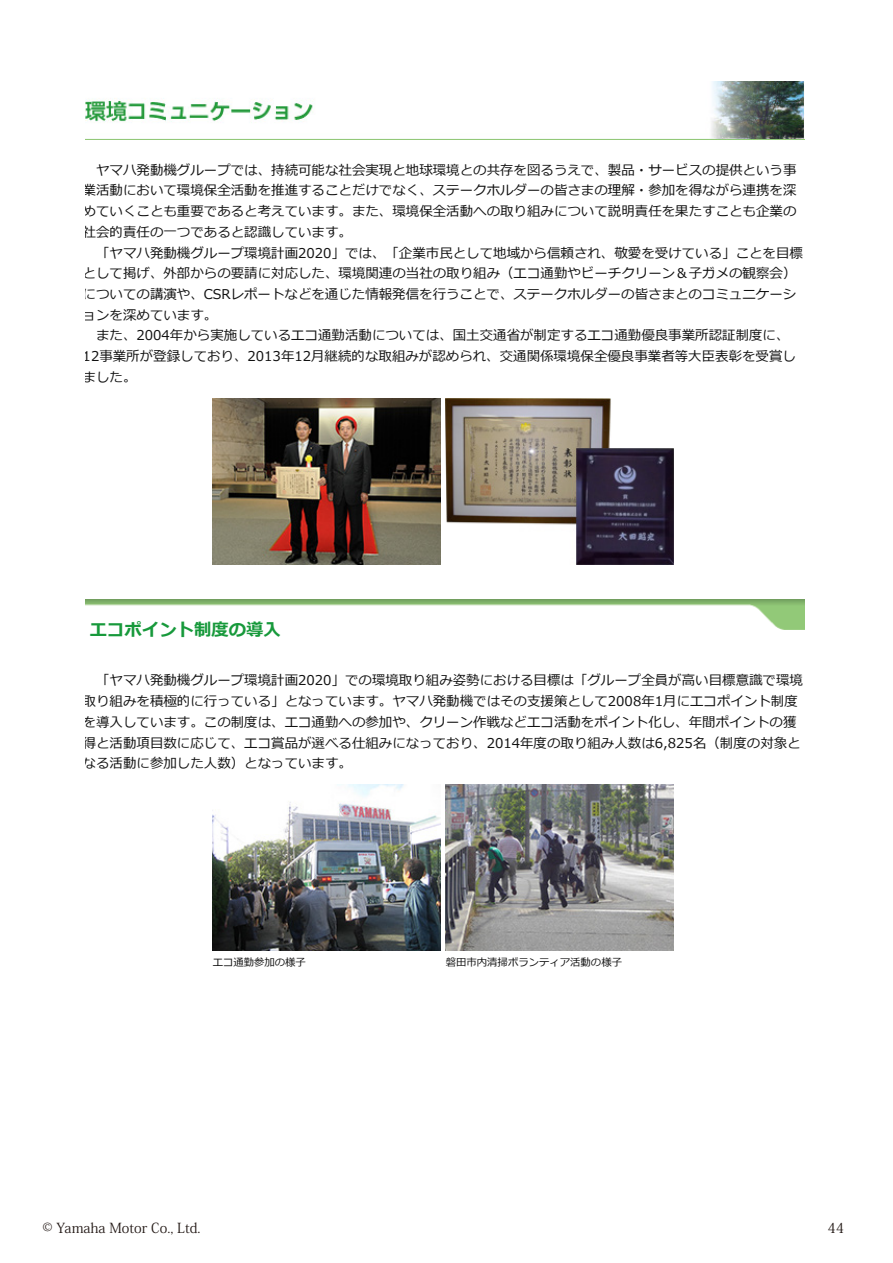
<style>
.page{position:relative;width:893px;height:1263px;background:#fff}
.page>*{position:absolute;margin:0;border:0;box-sizing:border-box;transform-origin:0 0}
.t1{font:700 17.4px "Meiryo";color:#17993b}
.t2{font:13.8px "Koz Min Pro";color:#221815}
.t3{font:13.5px/20.7px "Meiryo";color:#111}
.t4{font:10.35px "Meiryo";color:#111}
</style>
<div class="page">
<img style="left:85px;top:599px;width:719px;height:31px">
<img style="left:85px;top:81px;width:719px;height:58px">
<img style="left:213px;top:398px;width:228px;height:166px">
<img style="left:446px;top:398px;width:228px;height:166px">
<img style="left:213px;top:785px;width:228px;height:166px">
<img style="left:446px;top:785px;width:228px;height:166px">
<p class="t3" style="left:83px;top:160px;width:715px;text-align:justify;text-indent:13px">ヤマハ発動機グループでは、持続可能な社会実現と地球環境との共存を図るうえで、製品・サービスの提供という事業活動において環境保全活動を推進することだけでなく、ステークホルダーの皆さまの理解・参加を得ながら連携を深めていくことも重要であると考えています。また、環境保全活動への取り組みについて説明責任を果たすことも企業の社会的責任の一つであると認識しています。</p>
<p class="t3" style="left:83px;top:243px;width:722px;text-indent:13px">「ヤマハ発動機グループ環境計画2020」では、「企業市民として地域から信頼され、敬愛を受けている」ことを目標として掲げ、外部からの要請に対応した、環境関連の当社の取り組み（エコ通勤やビーチクリーン＆子ガメの観察会(についての講演や、CSRレポートなどを通じた情報発信を行うことで、ステークホルダーの皆さまとのコミュニケーションを深めています。</p>
<p class="t3" style="left:83px;top:326px;width:715px;text-indent:13px">また、2004年から実施しているエコ通勤活動については、国土交通省が制定するエコ通勤優良事業所認証制度に、<br>12事業所が登録しており、2013年12月継続的な取組みが認められ、交通関係環境保全優良事業者等大臣表彰を受賞しました。</p>
<p class="t1" style="left:90px;top:617px;width:193px">エコポイント制度の導入</p>
<p class="t3" style="left:83px;top:671px;width:722px;text-indent:13px">「ヤマハ発動機グループ環境計画2020」での環境取り組み姿勢における目標は「グループ全員が高い目標意識で環境取り組みを積極的に行っている」となっています。ヤマハ発動機ではその支援策として2008年1月にエコポイント制度を導入しています。この制度は、エコ通勤への参加や、クリーン作戦などエコ活動をポイント化し、年間ポイントの獲得と活動項目数に応じて、エコ賞品が選べる仕組みになっており、2014年度の取り組み人数は6,825名（制度の対象となる活動に参加した人数）となっています。</p>
<p class="t4" style="left:213px;top:955px;width:95px">エコ通勤参加の様子</p>
<p class="t4" style="left:446px;top:955px;width:178px">磐田市内清掃ボランティア活動の様子</p>
<p class="t2" style="left:43px;top:1218px;width:160px">© Yamaha Motor Co., Ltd.</p>
<p class="t2" style="left:827px;top:1218px;width:18px">44</p>
</div>
